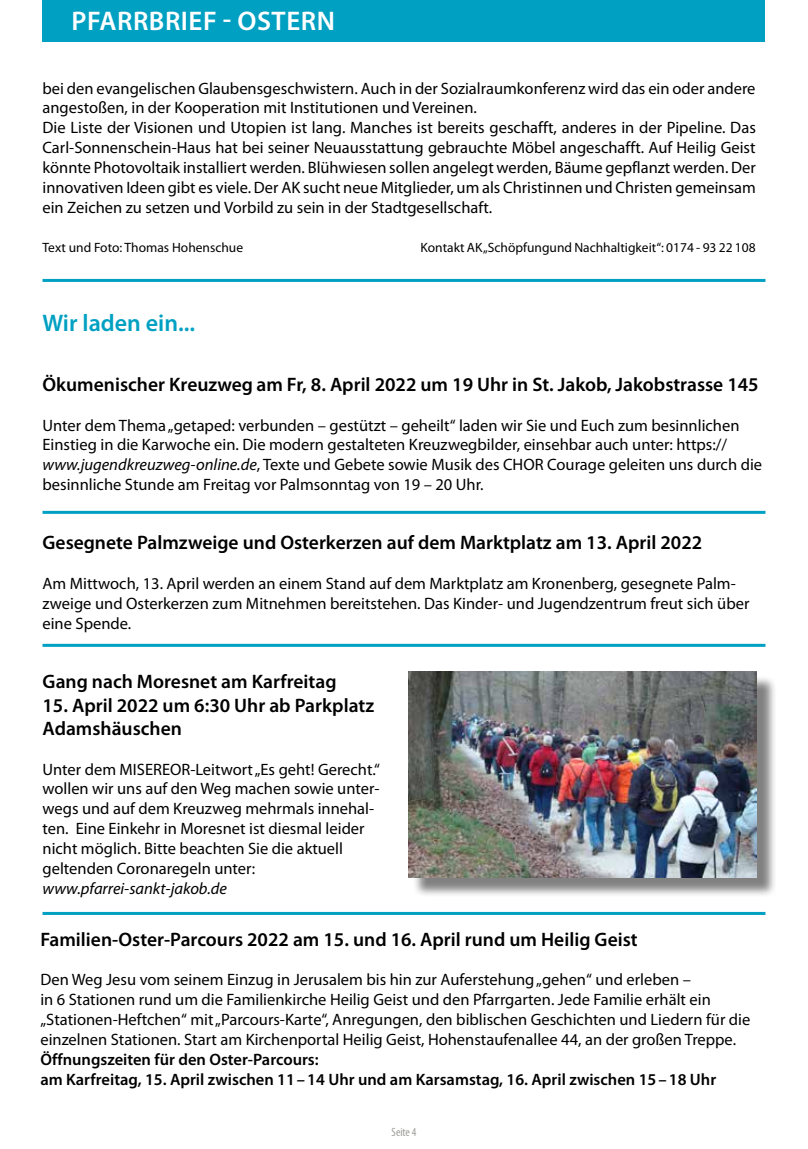
<style>
.page{position:relative;width:808px;height:1149px;background:#fff}
.page>*{position:absolute;margin:0;border:0;box-sizing:border-box;transform-origin:0 0}
.t1{font:600 27px "Myriad Pro";letter-spacing:.02em;color:#fff}
.t2{font:600 24px "Myriad Pro";color:#00a0c2}
.t3{font:600 19.5px/23.4px "Myriad Pro";color:#000}
.t4{font:16.5px/19.8px "Myriad Pro";color:#000}
.t5{font:600 16.5px/19.8px "Myriad Pro";color:#000}
.t6{font:italic 16.5px "Myriad Pro";color:#000}
.t7{font:13.5px "Myriad Pro";color:#000}
.t8{font:condensed 12px "Myriad Pro";color:#9d9d9c}
.s1{font-style:italic}
</style>
<div class="page">
<div style="left:43px;top:0;width:722px;height:42px;background:#00a0c2"></div>
<hr style="left:43px;top:279px;width:722px;height:3px;background:#00a0c2">
<div style="left:412px;top:675px;width:365px;height:222px;background:#000;opacity:.5"></div>
<img style="left:409px;top:671px;width:348px;height:206px">
<hr style="left:43px;top:510px;width:722px;height:3px;background:#00a0c2">
<hr style="left:43px;top:643px;width:722px;height:3px;background:#00a0c2">
<hr style="left:43px;top:911px;width:722px;height:3px;background:#00a0c2">
<h1 class="t1" style="left:71px;top:4px;width:265px">PFARRBRIEF - OSTERN</h1>
<p class="t4" style="left:43px;top:78px;width:715px">bei den evangelischen Glaubensgeschwistern. Auch in der Sozialraumkonferenz wird das ein oder andere angestoßen, in der Kooperation mit Institutionen und Vereinen.<br>Die Liste der Visionen und Utopien ist lang. Manches ist bereits geschafft, anderes in der Pipeline. Das Carl-Sonnenschein-Haus hat bei seiner Neuausstattung gebrauchte Möbel angeschafft. Auf Heilig Geist könnte Photovoltaik installiert werden. Blühwiesen sollen angelegt werden, Bäume gepflanzt werden. Der innovativen Ideen gibt es viele. Der AK sucht neue Mitglieder, um als Christinnen und Christen gemeinsam ein Zeichen zu setzen und Vorbild zu sein in der Stadtgesellschaft.</p>
<p class="t7" style="left:43px;top:239px;width:202px">Text und Foto: Thomas Hohenschue</p>
<p class="t7" style="left:421px;top:239px;width:337px">Kontakt AK „Schöpfungund Nachhaltigkeit“: 0174 - 93 22 108</p>
<h2 class="t2" style="left:43px;top:308px;width:154px">Wir laden ein...</h2>
<p class="t3" style="left:43px;top:372px;width:718px">Ökumenischer Kreuzweg am Fr, 8. April 2022 um 19 Uhr in St. Jakob, Jakobstrasse 145</p>
<p class="t4" style="left:43px;top:415px;width:721px">Unter dem Thema „getaped: verbunden – gestützt – geheilt“ laden wir Sie und Euch zum besinnlichen Einstieg in die Karwoche ein. Die modern gestalteten Kreuzwegbilder, einsehbar auch unter: https:// <span class="s1">www.jugendkreuzweg-online.de</span>, Texte und Gebete sowie Musik des CHOR Courage geleiten uns durch die besinnliche Stunde am Freitag vor Palmsonntag von 19 – 20 Uhr.</p>
<p class="t3" style="left:43px;top:530px;width:661px">Gesegnete Palmzweige und Osterkerzen auf dem Marktplatz am 13. April 2022</p>
<p class="t4" style="left:43px;top:573px;width:708px">Am Mittwoch, 13. April werden an einem Stand auf dem Marktplatz am Kronenberg, gesegnete Palm&shy;zweige und Osterkerzen zum Mitnehmen bereitstehen. Das Kinder- und Jugendzentrum freut sich über eine Spende.</p>
<p class="t3" style="left:43px;top:669px;width:296px">Gang nach Moresnet am Karfreitag</p>
<p class="t3" style="left:43px;top:692px;width:333px">15. April 2022 um 6:30 Uhr ab Parkplatz<br>Adamshäuschen</p>
<p class="t4" style="left:43px;top:758px;width:339px">Unter dem MISEREOR-Leitwort „Es geht! Gerecht.“ wollen wir uns auf den Weg machen sowie unter&shy;wegs und auf dem Kreuzweg mehrmals innehal&shy;ten. Eine Einkehr in Moresnet ist diesmal leider nicht möglich. Bitte beachten Sie die aktuell geltenden Coronaregeln unter:</p>
<p class="t6" style="left:43px;top:877px;width:186px">www.pfarrei-sankt-jakob.de</p>
<p class="t3" style="left:40px;top:926px;width:599px">Familien-Oster-Parcours 2022 am 15. und 16. April rund um Heilig Geist</p>
<p class="t4" style="left:40px;top:969px;width:711px">Den Weg Jesu vom seinem Einzug in Jerusalem bis hin zur Auferstehung „gehen“ und erleben –<br>in 6 Stationen rund um die Familienkirche Heilig Geist und den Pfarrgarten. Jede Familie erhält ein „Stationen-Heftchen“ mit „Parcours-Karte“, Anregungen, den biblischen Geschichten und Liedern für die einzelnen Stationen. Start am Kirchenportal Heilig Geist, Hohenstaufenallee 44, an der großen Treppe.</p>
<p class="t5" style="left:40px;top:1048px;width:677px">Öffnungszeiten für den Oster-Parcours:<br>am Karfreitag, 15. April zwischen 11–14 Uhr und am Karsamstag, 16. April zwischen 15–18 Uhr</p>
<p class="t8" style="left:392px;top:1124px;width:26px">Seite 4</p>
</div>
